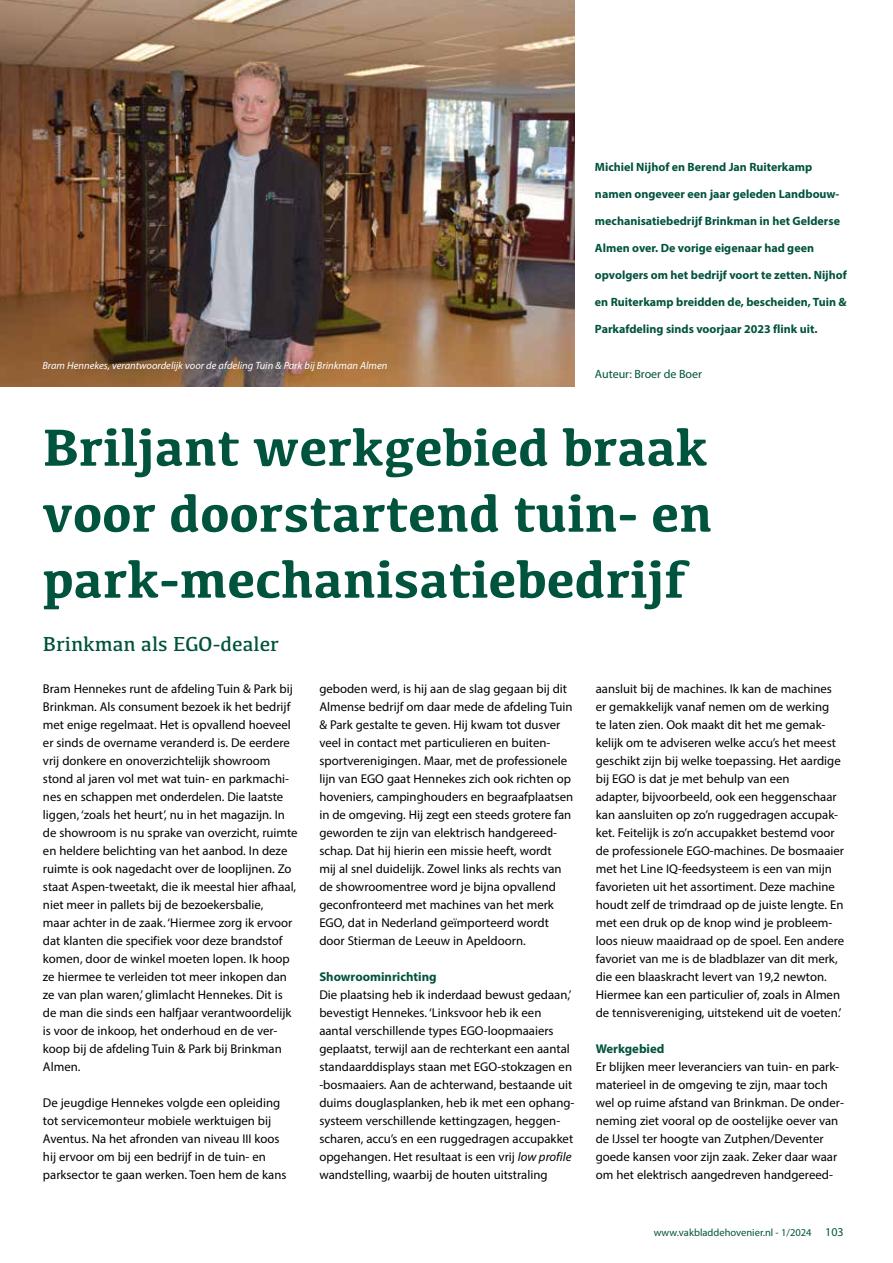
<style>
.page{position:relative;width:893px;height:1263px;background:#fff}
.page>*{position:absolute;margin:0;border:0;box-sizing:border-box;transform-origin:0 0}
.t1{font:700 54px/66px "Kefa";color:#00533d;text-align:justify}
.t2{font:21px "Kefa";color:#00533d}
.t3{font:12.75px/18px "Myriad Pro";color:#000}
.t4{font:700 12.75px "Myriad Pro";color:#00533d}
.t5{font:700 12px "Myriad Pro";color:#00533d}
.t6{font:12px "Myriad Pro";color:#00533d}
.t7{font:italic 10.5px "Myriad Pro";color:#fff}
.t8{font:10.5px "Myriad Pro";color:#00533d}
.s1{font-style:italic}
.s2{font-size:12px}
</style>
<div class="page">
<img style="left:1px;top:0;width:573px;height:387px">
<img style="left:0;top:0;width:1px;height:469px">
<svg style="left:0;top:194px;width:1px;height:275px"></svg>
<p class="t7" style="left:43px;top:359px;width:346px">Bram Hennekes, verantwoordelijk voor de afdeling Tuin &amp; Park bij Brinkman Almen</p>
<p class="t5" style="left:595px;top:159px;width:219px">Michiel Nijhof en Berend Jan Ruiterkamp</p>
<p class="t5" style="left:595px;top:186px;width:246px">namen ongeveer een jaar geleden Landbouw-</p>
<p class="t5" style="left:595px;top:213px;width:247px">mechanisatiebedrijf Brinkman in het Gelderse</p>
<p class="t5" style="left:595px;top:240px;width:221px">Almen over. De vorige eigenaar had geen</p>
<p class="t5" style="left:595px;top:267px;width:253px">opvolgers om het bedrijf voort te zetten. Nijhof</p>
<p class="t5" style="left:595px;top:294px;width:253px">en Ruiterkamp breidden de, bescheiden, Tuin &amp;</p>
<p class="t5" style="left:595px;top:321px;width:224px">Parkafdeling sinds voorjaar 2023 flink uit.</p>
<p class="t6" style="left:595px;top:367px;width:109px">Auteur: Broer de Boer</p>
<h1 class="t1" style="left:43px;top:412px;width:671px">Briljant werkgebied braak voor doorstartend tuin- en park-mechanisatiebedrijf</h1>
<h2 class="t2" style="left:43px;top:630px;width:238px">Brinkman als EGO-dealer</h2>
<p class="t3" style="left:43px;top:680px;width:256px">Bram Hennekes runt de afdeling Tuin &amp; Park bij Brinkman. Als consument bezoek ik het bedrijf met enige regelmaat. Het is opvallend hoeveel er sinds de overname veranderd is. De eerdere vrij donkere en onoverzichtelijk showroom stond al jaren vol met wat tuin- en parkmachi&shy;nes en schappen met onderdelen. Die laatste liggen, ‘zoals het heurt’, nu in het magazijn. In de showroom is nu sprake van overzicht, ruimte en heldere belichting van het aanbod. In deze ruimte is ook nagedacht over de looplijnen. Zo staat Aspen-tweetakt, die ik meestal hier afhaal, niet meer in pallets bij de bezoekersbalie,<br>maar achter in de zaak. ‘Hiermee zorg ik ervoor dat klanten die specifiek voor deze brandstof komen, door de winkel moeten lopen. Ik hoop ze hiermee te verleiden tot meer inkopen dan ze van plan waren,’ glimlacht Hennekes. Dit is de man die sinds een halfjaar verantwoordelijk is voor de inkoop, het onderhoud en de ver&shy;koop bij de afdeling Tuin &amp; Park bij Brinkman Almen.</p>
<p class="t3" style="left:43px;top:1094px;width:245px">De jeugdige Hennekes volgde een opleiding tot servicemonteur mobiele werktuigen bij Aventus. Na het afronden van niveau III koos hij ervoor om bij een bedrijf in de tuin- en parksector te gaan werken. Toen hem de kans</p>
<p class="t3" style="left:319px;top:680px;width:255px">geboden werd, is hij aan de slag gegaan bij dit Almense bedrijf om daar mede de afdeling Tuin &amp; Park gestalte te geven. Hij kwam tot dusver veel in contact met particulieren en buiten&shy;sportverenigingen. Maar, met de professionele lijn van EGO gaat Hennekes zich ook richten op hoveniers, campinghouders en begraafplaatsen in de omgeving. Hij zegt een steeds grotere fan geworden te zijn van elektrisch handgereed&shy;schap. Dat hij hierin een missie heeft, wordt<br>mij al snel duidelijk. Zowel links als rechts van de showroomentree word je bijna opvallend geconfronteerd met machines van het merk EGO, dat in Nederland geïmporteerd wordt door Stierman de Leeuw in Apeldoorn.</p>
<p class="t4" style="left:319px;top:969px;width:119px">Showroominrichting</p>
<p class="t3" style="left:319px;top:986px;width:257px">Die plaatsing heb ik inderdaad bewust gedaan,’ bevestigt Hennekes. ‘Linksvoor heb ik een aantal verschillende types EGO-loopmaaiers geplaatst, terwijl aan de rechterkant een aantal standaarddisplays staan met EGO-stokzagen en -bosmaaiers. Aan de achterwand, bestaande uit duims douglasplanken, heb ik met een ophang&shy;systeem verschillende kettingzagen, heggen&shy;scharen, accu’s en een ruggedragen accupakket opgehangen. Het resultaat is een vrij <span class="s1">low profile </span>wandstelling, waarbij de houten uitstraling</p>
<p class="t3" style="left:596px;top:680px;width:250px">aansluit bij de machines. Ik kan de machines er gemakkelijk vanaf nemen om de werking<br>te laten zien. Ook maakt dit het me gemak&shy;kelijk om te adviseren welke accu’s het meest geschikt zijn bij welke toepassing. Het aardige bij EGO is dat je met behulp van een<br>adapter, bijvoorbeeld, ook een heggenschaar kan aansluiten op zo’n ruggedragen accupak&shy;ket. Feitelijk is zo’n accupakket bestemd voor de professionele EGO-machines. De bosmaaier met het Line IQ-feedsysteem is een van mijn favorieten uit het assortiment. Deze machine houdt zelf de trimdraad op de juiste lengte. En met een druk op de knop wind je probleem&shy;loos nieuw maaidraad op de spoel. Een andere favoriet van me is de bladblazer van dit merk, die een blaaskracht levert van 19,2 newton.<br>Hiermee kan een particulier of, zoals in Almen de tennisvereniging, uitstekend uit de voeten.’</p>
<p class="t4" style="left:596px;top:1041px;width:70px">Werkgebied</p>
<p class="t3" style="left:596px;top:1058px;width:250px">Er blijken meer leveranciers van tuin- en park&shy;materieel in de omgeving te zijn, maar toch wel op ruime afstand van Brinkman. De onder&shy;neming ziet vooral op de oostelijke oever van de IJssel ter hoogte van Zutphen/Deventer goede kansen voor zijn zaak. Zeker daar waar om het elektrisch aangedreven handgereed-</p>
<p class="t8" style="left:654px;top:1226px;width:191px">www.vakbladdehovenier.nl - 1/2024 <span class="s2">103</span></p>
</div>
